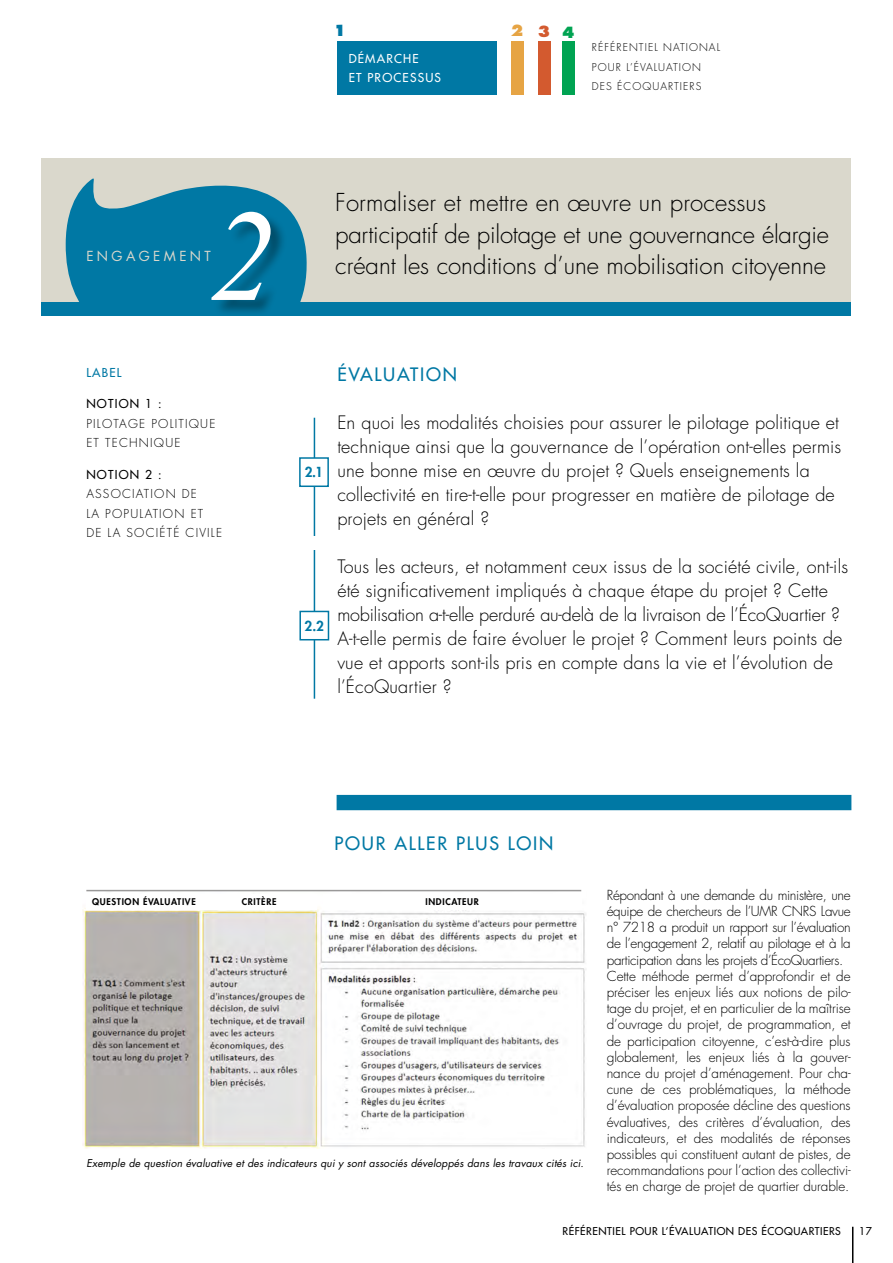
<style>
.page{position:relative;width:893px;height:1263px;background:#fff}
.page>*{position:absolute;margin:0;border:0;box-sizing:border-box;transform-origin:0 0}
.t1{font:italic 130.5px "Times New Roman";color:#fff}
.t2{font:300 24px/31.5px "Futura";color:#000}
.t3{font:300 18px/24px "Futura";letter-spacing:.01em;color:#000}
.t4{font:18px "Futura";letter-spacing:.1em;color:#0078a4}
.t5{font:800 15px "Futura";color:#e6a444}
.t6{font:800 15px "Futura";color:#0078a4}
.t7{font:300 13.5px/16.2px "Futura";letter-spacing:-.005em;color:#000}
.t8{font:13.5px "Futura";letter-spacing:.25em;color:#dad8cc}
.t9{font:800 13.5px "Futura";color:#0078a4}
.t10{font:300 12px/19.5px "Futura";letter-spacing:.1em;color:#000}
.t11{font:12px/19.5px "Futura";letter-spacing:.1em;color:#fff}
.t12{font:12px "Futura";letter-spacing:.1em;color:#000}
.t13{font:12px "Futura";letter-spacing:.1em;color:#0078a4}
.t14{font:italic 10.5px "Futura";letter-spacing:.01em;color:#000}
.t15{font:300 10.5px/19.5px "Futura";letter-spacing:.1em;color:#000}
.t16{font:10.5px "Futura";letter-spacing:.05em;color:#000}
.t17{font:800 9px "Futura";letter-spacing:.075em;color:#000}
.s1{color:#d35a2f}
.s2{color:#00a352}
</style>
<div class="page">
<div style="left:511px;top:41px;width:13px;height:54px;background:#e6a444"></div>
<div style="left:538px;top:41px;width:12px;height:54px;background:#d35a2f"></div>
<div style="left:562px;top:41px;width:13px;height:54px;background:#00a352"></div>
<div style="left:337px;top:41px;width:159px;height:54px;background:#0078a4"></div>
<div style="left:41px;top:158px;width:810px;height:151px;background:#dad8cc"></div>
<div style="left:41px;top:302px;width:810px;height:14px;background:#0078a4"></div>
<div style="left:337px;top:795px;width:514px;height:15px;background:#0078a4"></div>
<svg style="left:65px;top:178px;width:242px;height:124px;fill:#0078a4"></svg>
<div style="left:213px;top:213px;width:74px;height:104px;background:#000;opacity:.38"></div>
<hr style="left:852px;top:1227px;width:1px;height:36px;background:#000">
<hr style="left:314px;top:418px;width:1px;height:281px;background:#0078a4">
<div style="left:300px;top:458px;width:28px;height:28px;background:#fff"></div>
<div style="left:299px;top:457px;width:30px;height:30px;border:2px solid #0078a4"></div>
<div style="left:300px;top:611px;width:28px;height:29px;background:#fff"></div>
<div style="left:299px;top:611px;width:30px;height:29px;border:2px solid #0078a4"></div>
<div style="left:300px;top:536px;width:30px;height:14px;background:#fff"></div>
<img style="left:82px;top:891px;width:504px;height:258px">
<div style="left:86px;top:894px;width:116px;height:16px;background:#fff"></div>
<div style="left:202px;top:894px;width:115px;height:16px;background:#fff"></div>
<div style="left:323px;top:894px;width:258px;height:16px;background:#fff"></div>
<hr style="left:86px;top:890px;width:495px;height:1px;background:#999898">
<p class="t6" style="left:334px;top:21px;width:14px">1</p>
<p class="t5" style="left:511px;top:21px;width:65px">2<span class="s1">3</span><span class="s2">4</span></p>
<p class="t11" style="left:349px;top:48px;width:94px">DÉMARCHE<br>ET PROCESSUS</p>
<p class="t15" style="left:592px;top:38px;width:130px">RÉFÉRENTIEL NATIONAL<br>POUR L’ÉVALUATION<br>DES ÉCOQUARTIERS</p>
<h1 class="t1" style="left:209px;top:166px;width:67px">2</h1>
<p class="t8" style="left:86px;top:248px;width:126px">ENGAGEMENT</p>
<p class="t13" style="left:86px;top:365px;width:37px">LABEL</p>
<p class="t12" style="left:86px;top:396px;width:77px">NOTION 1 :</p>
<p class="t10" style="left:86px;top:414px;width:131px">PILOTAGE POLITIQUE<br>ET TECHNIQUE</p>
<p class="t12" style="left:86px;top:467px;width:77px">NOTION 2 :</p>
<p class="t10" style="left:86px;top:484px;width:137px">ASSOCIATION DE<br>LA POPULATION ET<br>DE LA SOCIÉTÉ CIVILE</p>
<h2 class="t2" style="left:335px;top:188px;width:495px">Formaliser et mettre en œuvre un processus participatif de pilotage et une gouvernance élargie créant les conditions d’une mobilisation citoyenne</h2>
<p class="t9" style="left:305px;top:464px;width:20px">2.1</p>
<p class="t9" style="left:305px;top:617px;width:21px">2.2</p>
<h3 class="t4" style="left:337px;top:363px;width:121px">ÉVALUATION</h3>
<p class="t3" style="left:337px;top:411px;width:505px">En quoi les modalités choisies pour assurer le pilotage politique et technique ainsi que la gouvernance de l’opération ont-elles permis une bonne mise en œuvre du projet ? Quels enseignements la collectivité en tire-t-elle pour progresser en matière de pilotage de projets en général ?</p>
<p class="t3" style="left:337px;top:555px;width:512px">Tous les acteurs, et notamment ceux issus de la société civile, ont-ils été significativement impliqués à chaque étape du projet ? Cette mobilisation a-t-elle perduré au-delà de la livraison de l’ÉcoQuartier ?<br>A-t-elle permis de faire évoluer le projet ? Comment leurs points de vue et apports sont-ils pris en compte dans la vie et l’évolution de l’ÉcoQuartier ?</p>
<h3 class="t4" style="left:335px;top:832px;width:220px">POUR ALLER PLUS LOIN</h3>
<p class="t17" style="left:92px;top:896px;width:105px">QUESTION ÉVALUATIVE</p>
<p class="t17" style="left:242px;top:896px;width:36px">CRITÈRE</p>
<p class="t17" style="left:425px;top:896px;width:55px">INDICATEUR</p>
<p class="t14" style="left:86px;top:1156px;width:499px">Exemple de question évaluative et des indicateurs qui y sont associés développés dans les travaux cités ici.</p>
<p class="t7" style="left:607px;top:887px;width:245px">Répondant à une demande du ministère, une équipe de chercheurs de l’UMR CNRS Lavue n° 7218 a produit un rapport sur l’évaluation de l’engagement 2, relatif au pilotage et à la participation dans les projets d’ÉcoQuartiers.<br>Cette méthode permet d’approfondir et de préciser les enjeux liés aux notions de pilo&shy;tage du projet, et en particulier de la maîtrise d’ouvrage du projet, de programmation, et de participation citoyenne, c’est-à-dire plus globalement, les enjeux liés à la gouver&shy;nance du projet d’aménagement. Pour cha&shy;cune de ces problématiques, la méthode d’évaluation proposée décline des questions évaluatives, des critères d’évaluation, des indicateurs, et des modalités de réponses possibles qui constituent autant de pistes, de recommandations pour l’action des collectivi&shy;tés en charge de projet de quartier durable.</p>
<p class="t16" style="left:563px;top:1224px;width:280px">RÉFÉRENTIEL POUR L’ÉVALUATION DES ÉCOQUARTIERS</p>
<p class="t16" style="left:859px;top:1224px;width:14px">17</p>
</div>
